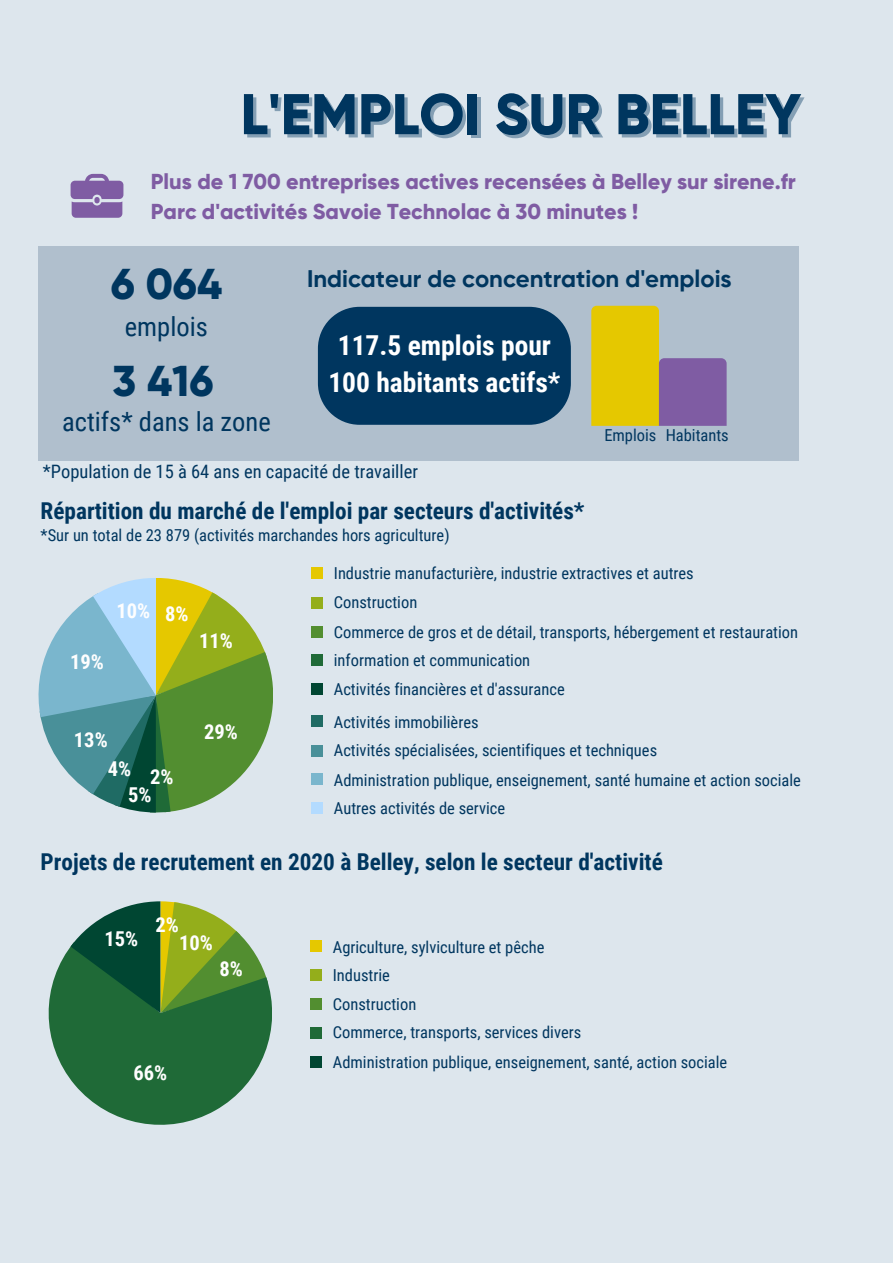
<style>
.page{position:relative;width:893px;height:1264px;background:#fff}
.page>*{position:absolute;margin:0;border:0;box-sizing:border-box;transform-origin:0 0}
.t1{font:800 57.3px "Gilroy";color:#00365f}
.t2{font:800 43.2px "Gilroy";color:#00365f}
.t3{font:800 43.05px "Gilroy";color:#00365f}
.t4{font:700 27.45px/37.7px "Roboto Condensed";color:#fff;text-align:center}
.t5{font:26.55px "Roboto Condensed";color:#00365f}
.t6{font:700 23.85px "Gilroy";color:#00365f}
.t7{font:700 23.25px "Roboto Condensed";color:#00365f}
.t8{font:800 21.6px "Gilroy";color:#7f5ca3}
.t9{font:700 20.55px "Roboto Condensed";color:#fefefe}
.t10{font:18.45px "Roboto Condensed";color:#00365f}
.t11{font:16.5px "Roboto Condensed";color:#00365f}
</style>
<div class="page">
<div style="left:0;top:0;width:892px;height:1262px;background:#dde6ed"></div>
<svg style="left:49px;top:901px;width:223px;height:223px"></svg>
<div style="left:310px;top:939px;width:12px;height:12px;background:#e5c800"></div>
<div style="left:310px;top:969px;width:12px;height:12px;background:#94ae1b"></div>
<div style="left:310px;top:997px;width:12px;height:12px;background:#528e30"></div>
<div style="left:310px;top:1026px;width:12px;height:12px;background:#1f6a37"></div>
<div style="left:310px;top:1055px;width:12px;height:12px;background:#004632"></div>
<svg style="left:39px;top:578px;width:234px;height:234px"></svg>
<div style="left:311px;top:567px;width:12px;height:12px;background:#e5c800"></div>
<div style="left:311px;top:596px;width:12px;height:12px;background:#94ae1b"></div>
<div style="left:311px;top:625px;width:12px;height:12px;background:#528e30"></div>
<div style="left:311px;top:654px;width:12px;height:12px;background:#1f6a37"></div>
<div style="left:311px;top:683px;width:12px;height:12px;background:#004632"></div>
<div style="left:311px;top:715px;width:12px;height:12px;background:#1f6b64"></div>
<div style="left:311px;top:744px;width:12px;height:12px;background:#499099"></div>
<div style="left:311px;top:773px;width:12px;height:12px;background:#7ab6cd"></div>
<div style="left:311px;top:802px;width:12px;height:12px;background:#b3dbff"></div>
<svg style="left:71px;top:174px;width:52px;height:44px"></svg>
<div style="left:39px;top:246px;width:760px;height:214px;background:#b0bfcd"></div>
<svg style="left:591px;top:306px;width:135px;height:120px"></svg>
<div style="left:318px;top:307px;width:253px;height:118px;background:#00365f"></div>
<p class="t1" style="left:240px;top:79px;width:562px">L'EMPLOI SUR BELLEY</p>
<p class="t8" style="left:151px;top:169px;width:646px">Plus de 1 700 entreprises actives recensées à Belley sur sirene.fr</p>
<p class="t8" style="left:151px;top:198px;width:489px">Parc d'activités Savoie Technolac à 30 minutes !</p>
<p class="t3" style="left:111px;top:258px;width:113px">6 064</p>
<p class="t5" style="left:125px;top:311px;width:84px">emplois</p>
<p class="t2" style="left:112px;top:355px;width:103px">3 416</p>
<p class="t5" style="left:62px;top:406px;width:210px">actifs* dans la zone</p>
<p class="t6" style="left:307px;top:268px;width:426px">Indicateur de concentration d'emplois</p>
<p class="t4" style="left:328px;top:326px;width:233px">117.5 emplois pour<br>100 habitants actifs*</p>
<p class="t11" style="left:604px;top:426px;width:54px">Emplois</p>
<p class="t11" style="left:665px;top:426px;width:65px">Habitants</p>
<p class="t10" style="left:43px;top:461px;width:376px">*Population de 15 à 64 ans en capacité de travailler</p>
<p class="t7" style="left:41px;top:497px;width:545px">Répartition du marché de l'emploi par secteurs d'activités*</p>
<p class="t11" style="left:41px;top:525px;width:410px">*Sur un total de 23 879 (activités marchandes hors agriculture)</p>
<p class="t9" style="left:70px;top:649px;width:35px">19%</p>
<p class="t9" style="left:116px;top:599px;width:35px">10%</p>
<p class="t9" style="left:165px;top:601px;width:25px">8%</p>
<p class="t9" style="left:199px;top:629px;width:35px">11%</p>
<p class="t9" style="left:74px;top:728px;width:35px">13%</p>
<p class="t9" style="left:108px;top:757px;width:25px">4%</p>
<p class="t9" style="left:150px;top:764px;width:25px">2%</p>
<p class="t9" style="left:128px;top:782px;width:25px">5%</p>
<p class="t9" style="left:204px;top:720px;width:35px">29%</p>
<p class="t11" style="left:334px;top:563px;width:361px">Industrie manufacturière, industrie extractives et autres</p>
<p class="t11" style="left:334px;top:593px;width:85px">Construction</p>
<p class="t11" style="left:334px;top:622px;width:465px">Commerce de gros et de détail, transports, hébergement et restauration</p>
<p class="t11" style="left:334px;top:650px;width:198px">information et communication</p>
<p class="t11" style="left:334px;top:680px;width:232px">Activités financières et d'assurance</p>
<p class="t11" style="left:334px;top:713px;width:146px">Activités immobilières</p>
<p class="t11" style="left:334px;top:741px;width:325px">Activités spécialisées, scientifiques et techniques</p>
<p class="t11" style="left:334px;top:770px;width:468px">Administration publique, enseignement, santé humaine et action sociale</p>
<p class="t11" style="left:334px;top:798px;width:173px">Autres activités de service</p>
<p class="t7" style="left:41px;top:848px;width:623px">Projets de recrutement en 2020 à Belley, selon le secteur d'activité</p>
<p class="t9" style="left:104px;top:927px;width:35px">15%</p>
<p class="t9" style="left:155px;top:912px;width:25px">2%</p>
<p class="t9" style="left:179px;top:930px;width:35px">10%</p>
<p class="t9" style="left:219px;top:956px;width:25px">8%</p>
<p class="t9" style="left:133px;top:1060px;width:35px">66%</p>
<p class="t11" style="left:333px;top:937px;width:213px">Agriculture, sylviculture et pêche</p>
<p class="t11" style="left:333px;top:965px;width:59px">Industrie</p>
<p class="t11" style="left:333px;top:994px;width:85px">Construction</p>
<p class="t11" style="left:333px;top:1023px;width:250px">Commerce, transports, services divers</p>
<p class="t11" style="left:333px;top:1052px;width:396px">Administration publique, enseignement, santé, action sociale</p>
</div>
